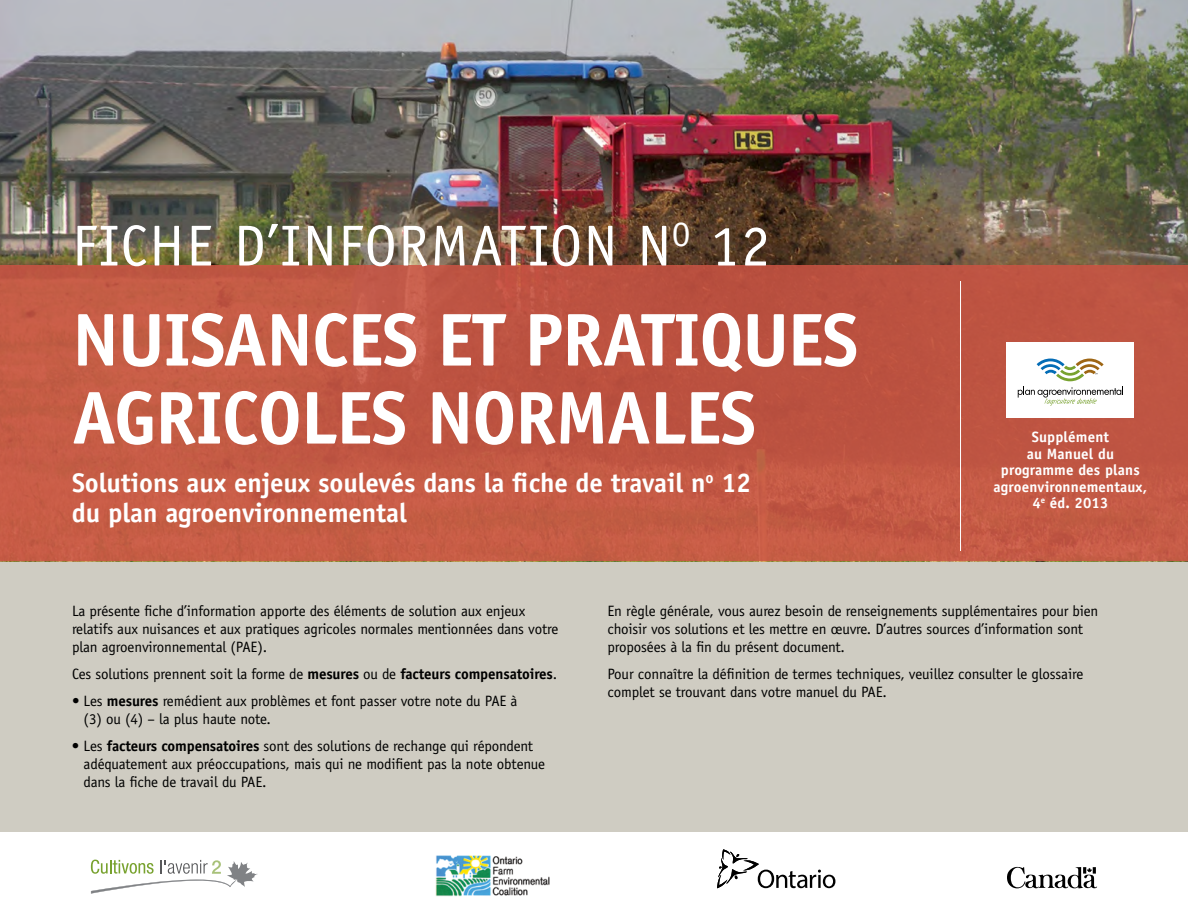
<style>
.page{position:relative;width:1188px;height:918px;background:#fff}
.page>*{position:absolute;margin:0;border:0;box-sizing:border-box;transform-origin:0 0}
.t1{font:700 75px/78px "Officina Sans";letter-spacing:-.02em;color:#fff}
.t2{font:57.9px "Officina Sans";letter-spacing:.03em;color:#fff}
.t3{font:700 27px/30px "Officina Sans";letter-spacing:-.005em;color:#fff}
.t4{font:15px/18px "Officina Sans";letter-spacing:-.01em;color:#000}
.t5{font:700 15px/16.5px "Officina Sans";letter-spacing:.01em;color:#fff;text-align:center}
.s1{font-weight:700}
</style>
<div class="page">
<img style="left:0;top:0;width:1188px;height:562px">
<div style="left:0;top:266px;width:1188px;height:295px;background:#c05843"></div>
<div style="left:0;top:562px;width:1188px;height:270px;background:#cfccc2"></div>
<svg style="left:1007px;top:867px;width:90px;height:21px"></svg>
<svg style="left:717px;top:849px;width:118px;height:39px"></svg>
<img style="left:436px;top:855px;width:114px;height:41px">
<svg style="left:91px;top:860px;width:167px;height:34px"></svg>
<hr style="left:960px;top:281px;width:1px;height:270px;background:#fff">
<div style="left:1007px;top:342px;width:127px;height:76px;background:#fff"></div>
<svg style="left:1018px;top:359px;width:105px;height:47px"></svg>
<h2 class="t2" style="left:72px;top:212px;width:700px">FICHE D’INFORMATION N<sup>O</sup> 12</h2>
<h1 class="t1" style="left:72px;top:300px;width:788px">NUISANCES ET PRATIQUES<br>AGRICOLES NORMALES</h1>
<h3 class="t3" style="left:72px;top:467px;width:681px">Solutions aux enjeux soulevés dans la fiche de travail n<sup>o</sup> 12 du plan agroenvironnemental</h3>
<p class="t5" style="left:994px;top:428px;width:155px">Supplément<br>au Manuel du programme des plans agroenvironnementaux,<br>4<sup>e</sup> éd. 2013</p>
<p class="t4" style="left:72px;top:602px;width:488px">La présente fiche d’information apporte des éléments de solution aux enjeux relatifs aux nuisances et aux pratiques agricoles normales mentionnées dans votre plan agroenvironnemental (PAE).</p>
<p class="t4" style="left:72px;top:665px;width:487px">Ces solutions prennent soit la forme de <span class="s1">mesures</span> ou de <span class="s1">facteurs compensatoires</span>.</p>
<p class="t4" style="left:84px;top:692px;width:435px;text-indent:-12px">• Les <span class="s1">mesures</span> remédient aux problèmes et font passer votre note du PAE à (3) ou (4) – la plus haute note.</p>
<p class="t4" style="left:84px;top:737px;width:463px;text-indent:-12px">• Les <span class="s1">facteurs compensatoires</span> sont des solutions de rechange qui répondent adéquatement aux préoccupations, mais qui ne modifient pas la note obtenue dans la fiche de travail du PAE.</p>
<p class="t4" style="left:607px;top:602px;width:492px">En règle générale, vous aurez besoin de renseignements supplémentaires pour bien choisir vos solutions et les mettre en œuvre. D’autres sources d’information sont proposées à la fin du présent document.</p>
<p class="t4" style="left:607px;top:665px;width:477px">Pour connaître la définition de termes techniques, veuillez consulter le glossaire complet se trouvant dans votre manuel du PAE.</p>
</div>
